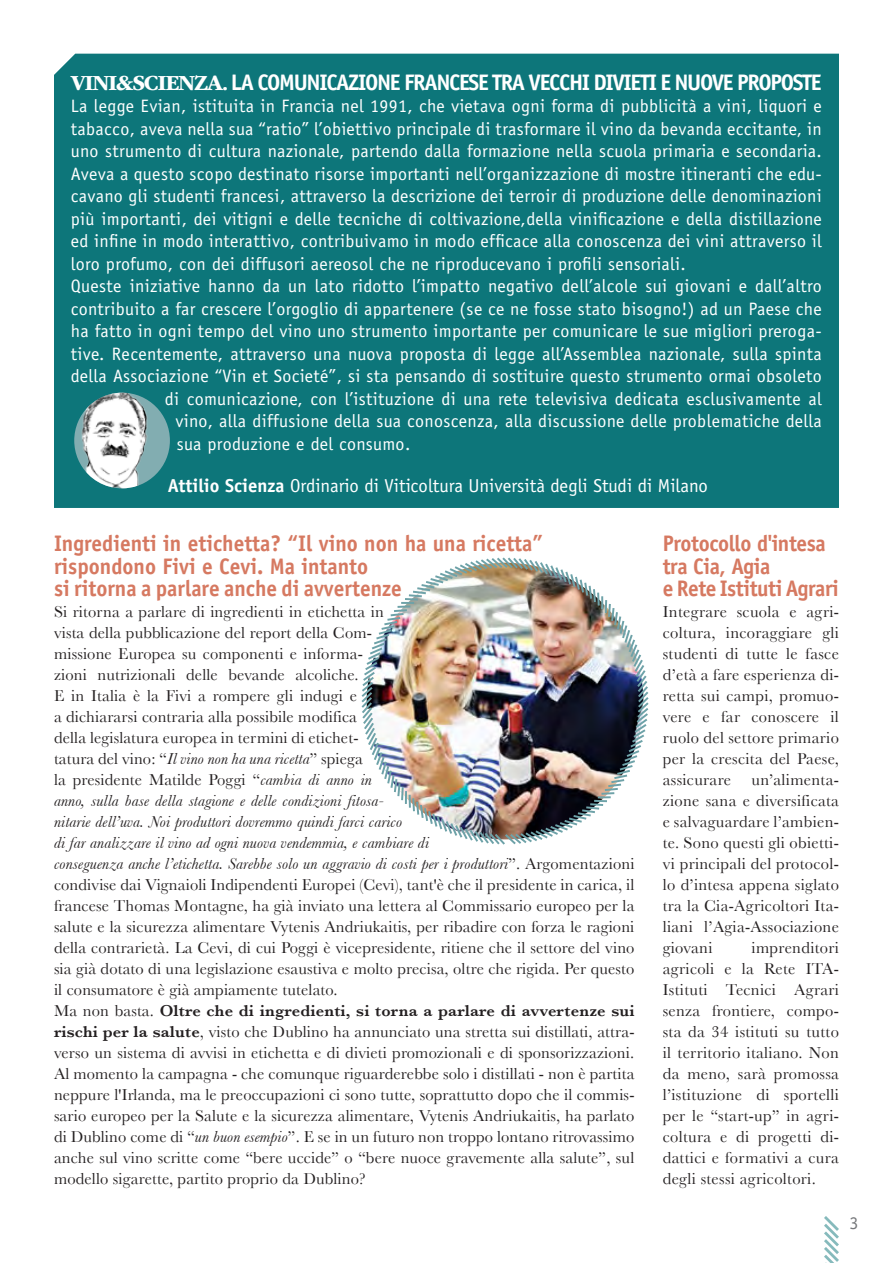
<style>
.page{position:relative;width:893px;height:1263px;background:#fff}
.page>*{position:absolute;margin:0;border:0;box-sizing:border-box;transform-origin:0 0}
.news{font:700 22.5px "Officina Sans Std";color:#d67961;scale:.95 1}
.testo_box_bianco{font:700 22.5px "Officina Sans Std";letter-spacing:-.06em;color:#fff}
.news-2{font:700 22.5px "Officina Sans Std";letter-spacing:-.02em;color:#d67961;scale:.95 1}
.testo_box_bianco-2{font:18.75px "Officina Sans Std";color:#fff}
.testo_box_bianco-3{font:18px/22.5px "Officina Sans Std";letter-spacing:.02em;color:#fff;text-align:justify}
.t1{font:18px "Officina Sans Std";color:#76787b}
.news-3{font:16.5px/21px "Baskerville";letter-spacing:.01em;color:#231f20;text-align:justify}
.s1{font-family:"ITC Garamond Std"}
.s2{font-weight:700}
.s3{font-style:italic}
.s4{font-weight:600}
</style>
<div class="page">
<svg style="left:824px;top:1216px;width:15px;height:47px"></svg>
<div style="left:54px;top:54px;width:785px;height:454px;background:#0d767a"></div>
<div style="left:74px;top:393px;width:96px;height:95px;background:#82adb1;border-radius:50%"></div>
<img style="left:81px;top:393px;width:70px;height:95px">
<img style="left:361px;top:557px;width:288px;height:288px">
<p class="testo_box_bianco" style="left:71px;top:68px;width:752px"><span class="s1">VINI&amp;SCIENZA.</span> LA COMUNICAZIONE FRANCESE TRA VECCHI DIVIETI E NUOVE PROPOSTE</p>
<p class="testo_box_bianco-3" style="left:71px;top:95px;width:752px">La legge Evian, istituita in Francia nel 1991, che vietava ogni forma di pubblicità a vini, liquori e tabacco, aveva nella sua “ratio” l’obiettivo principale di trasformare il vino da bevanda eccitante, in uno strumento di cultura nazionale, partendo dalla formazione nella scuola primaria e secondaria.<br>Aveva a questo scopo destinato risorse importanti nell’organizzazione di mostre itineranti che edu&shy;cavano gli studenti francesi, attraverso la descrizione dei terroir di produzione delle denominazioni più importanti, dei vitigni e delle tecniche di coltivazione,della vinificazione e della distillazione ed infine in modo interattivo, contribuivamo in modo efficace alla conoscenza dei vini attraverso il loro profumo, con dei diffusori aereosol che ne riproducevano i profili sensoriali.</p>
<p class="testo_box_bianco-3" style="left:71px;top:275px;width:752px">Queste iniziative hanno da un lato ridotto l’impatto negativo dell’alcole sui giovani e dall’altro</p>
<p class="testo_box_bianco-3" style="left:71px;top:297px;width:752px">contribuito a far crescere l’orgoglio di appartenere (se ce ne fosse stato bisogno!) ad un Paese che</p>
<p class="testo_box_bianco-3" style="left:71px;top:320px;width:752px">ha fatto in ogni tempo del vino uno strumento importante per comunicare le sue migliori preroga-</p>
<p class="testo_box_bianco-3" style="left:71px;top:342px;width:752px">tive. Recentemente, attraverso una nuova proposta di legge all’Assemblea nazionale, sulla spinta</p>
<p class="testo_box_bianco-3" style="left:71px;top:365px;width:752px">della Associazione “Vin et Societé”, si sta pensando di sostituire questo strumento ormai obsoleto</p>
<p class="testo_box_bianco-3" style="left:165px;top:387px;width:658px">di comunicazione, con l’istituzione di una rete televisiva dedicata esclusivamente al</p>
<p class="testo_box_bianco-3" style="left:175px;top:410px;width:648px">vino, alla diffusione della sua conoscenza, alla discussione delle problematiche della</p>
<p class="testo_box_bianco-3" style="left:177px;top:432px;width:235px">sua produzione e del consumo.</p>
<p class="testo_box_bianco-2" style="left:168px;top:474px;width:542px"><span class="s2">Attilio Scienza</span> Ordinario di Viticoltura Università degli Studi di Milano</p>
<p class="news" style="left:54px;top:529px;width:516px">Ingredienti in etichetta? “Il vino non ha una ricetta”</p>
<p class="news" style="left:54px;top:552px;width:332px">rispondono Fivi e Cevi. Ma intanto</p>
<p class="news" style="left:54px;top:574px;width:368px">si ritorna a parlare anche di avvertenze</p>
<p class="news-3" style="left:54px;top:601px;width:582px;text-align:left">Si ritorna a parlare di ingredienti in etichetta in<br>vista della pubblicazione del report della Com-<br>missione Europea su componenti e informa-<br>zioni nutrizionali delle bevande alcoliche.<br>E in Italia è la Fivi a rompere gli indugi e<br>a dichiararsi contraria alla possibile modifica<br>della legislatura europea in termini di etichet-<br>tatura del vino: “<span class="s3">Il vino non ha una ricetta</span>” spiega<br>la presidente Matilde Poggi “<span class="s3">cambia di anno in<br>anno, sulla base della stagione e delle condizioni fitosa-<br>nitarie dell’uva. Noi produttori dovremmo quindi farci carico<br>di far analizzare il vino ad ogni nuova vendemmia, e cambiare di<br>conseguenza anche l’etichetta. Sarebbe solo un aggravio di costi per i produttori</span>”. Argomentazioni condivise dai Vignaioli Indipendenti Europei (Cevi), tant'è che il presidente in carica, il francese Thomas Montagne, ha già inviato una lettera al Commissario europeo per la salute e la sicurezza alimentare Vytenis Andriukaitis, per ribadire con forza le ragioni della contrarietà. La Cevi, di cui Poggi è vicepresidente, ritiene che il settore del vino sia già dotato di una legislazione esaustiva e molto precisa, oltre che rigida. Per questo il consumatore è già ampiamente tutelato.</p>
<p class="news-3" style="left:54px;top:1000px;width:582px">Ma non basta. <span class="s4">Oltre che di ingredienti, si torna a parlare di avvertenze sui rischi per la salute</span>, visto che Dublino ha annunciato una stretta sui distillati, attra&shy;verso un sistema di avvisi in etichetta e di divieti promozionali e di sponsorizzazioni.<br>Al momento la campagna - che comunque riguarderebbe solo i distillati - non è partita neppure l'Irlanda, ma le preoccupazioni ci sono tutte, soprattutto dopo che il commis&shy;sario europeo per la Salute e la sicurezza alimentare, Vytenis Andriukaitis, ha parlato di Dublino come di “<span class="s3">un buon esempio</span>”. E se in un futuro non troppo lontano ritrovassimo anche sul vino scritte come “bere uccide” o “bere nuoce gravemente alla salute”, sul modello sigarette, partito proprio da Dublino?</p>
<p class="news-2" style="left:663px;top:529px;width:173px">Protocollo d'intesa</p>
<p class="news-2" style="left:663px;top:552px;width:115px">tra Cia, Agia</p>
<p class="news-2" style="left:663px;top:574px;width:187px">e Rete Istituti Agrari</p>
<p class="news-3" style="left:663px;top:601px;width:178px">Integrare scuola e agri&shy;coltura, incoraggiare gli studenti di tutte le fasce d’età a fare esperienza di&shy;retta sui campi, promuo&shy;vere e far conoscere il ruolo del settore primario per la crescita del Paese, assicurare un’alimenta&shy;zione sana e diversificata e salvaguardare l’ambien&shy;te. Sono questi gli obietti&shy;vi principali del protocol&shy;lo d’intesa appena siglato tra la Cia-Agricoltori Ita&shy;liani l’Agia-Associazione giovani</p>
<p class="news-3" style="left:663px;top:937px;width:178px;text-indent:89px">imprenditori agricoli e la Rete ITA-Istituti Tecnici Agrari senza frontiere, compo&shy;sta da 34 istituti su tutto il territorio italiano. Non da meno, sarà promossa l’istituzione di sportelli per le “start-up” in agri&shy;coltura e di progetti di&shy;dattici e formativi a cura degli stessi agricoltori.</p>
<p class="t1" style="left:850px;top:1212px;width:10px">3</p>
</div>
